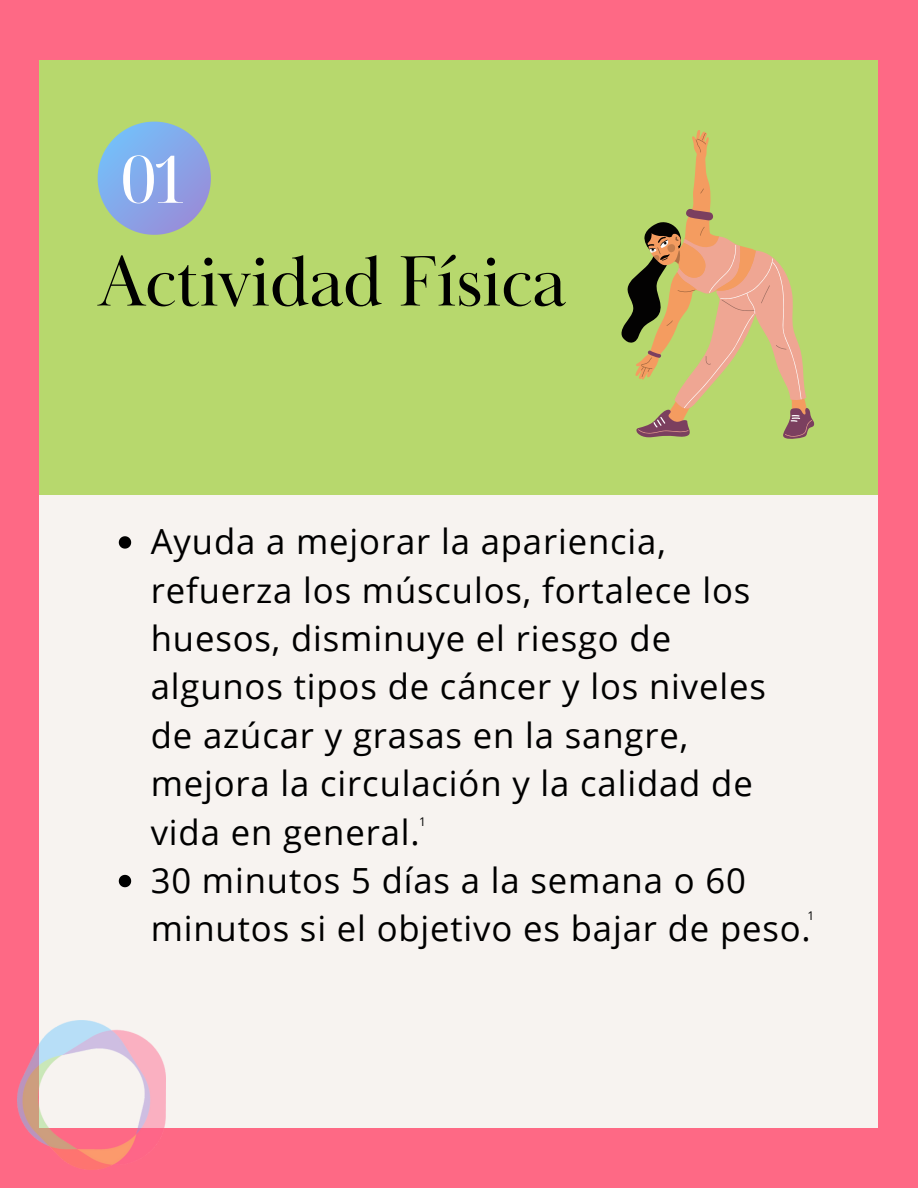
<style>
.page{position:relative;width:918px;height:1188px;background:#fe6985}
.page>*{position:absolute;margin:0;border:0;box-sizing:border-box;transform-origin:0 0}
.t1{font:73.65px "Baskerville Display PT";letter-spacing:-.015em;color:#000}
.t2{font:65.55px "Noto Serif Display";color:#fff}
.t3{font:34.65px/48.3px "Open Sans";letter-spacing:.025em;color:#000}
.t4{font:12px "Open Sans";color:#000}
</style>
<div class="page">
<div style="left:40px;top:60px;width:838px;height:1068px;background:#f7f3f0"></div>
<div style="left:40px;top:60px;width:838px;height:435px;background:#b7d86d"></div>
<svg style="left:98px;top:122px;width:113px;height:113px"></svg>
<img style="left:17px;top:1020px;width:149px;height:150px">
<svg style="left:621px;top:130px;width:193px;height:309px"></svg>
<svg style="left:119px;top:536px;width:12px;height:13px"></svg>
<svg style="left:119px;top:875px;width:12px;height:12px"></svg>
<p class="t2" style="left:120px;top:133px;width:70px">01</p>
<p class="t1" style="left:98px;top:237px;width:470px">Actividad Física</p>
<p class="t3" style="left:151px;top:517px;width:617px">Ayuda a mejorar la apariencia, refuerza los músculos, fortalece los huesos, disminuye el riesgo de algunos tipos de cáncer y los niveles de azúcar y grasas en la sangre, mejora la circulación y la calidad de vida en general.</p>
<p class="t3" style="left:151px;top:855px;width:662px">30 minutos 5 días a la semana o 60 minutos si el objetivo es bajar de peso.</p>
<p class="t4" style="left:419px;top:813px;width:8px">1</p>
<p class="t4" style="left:808px;top:908px;width:8px">1</p>
</div>
